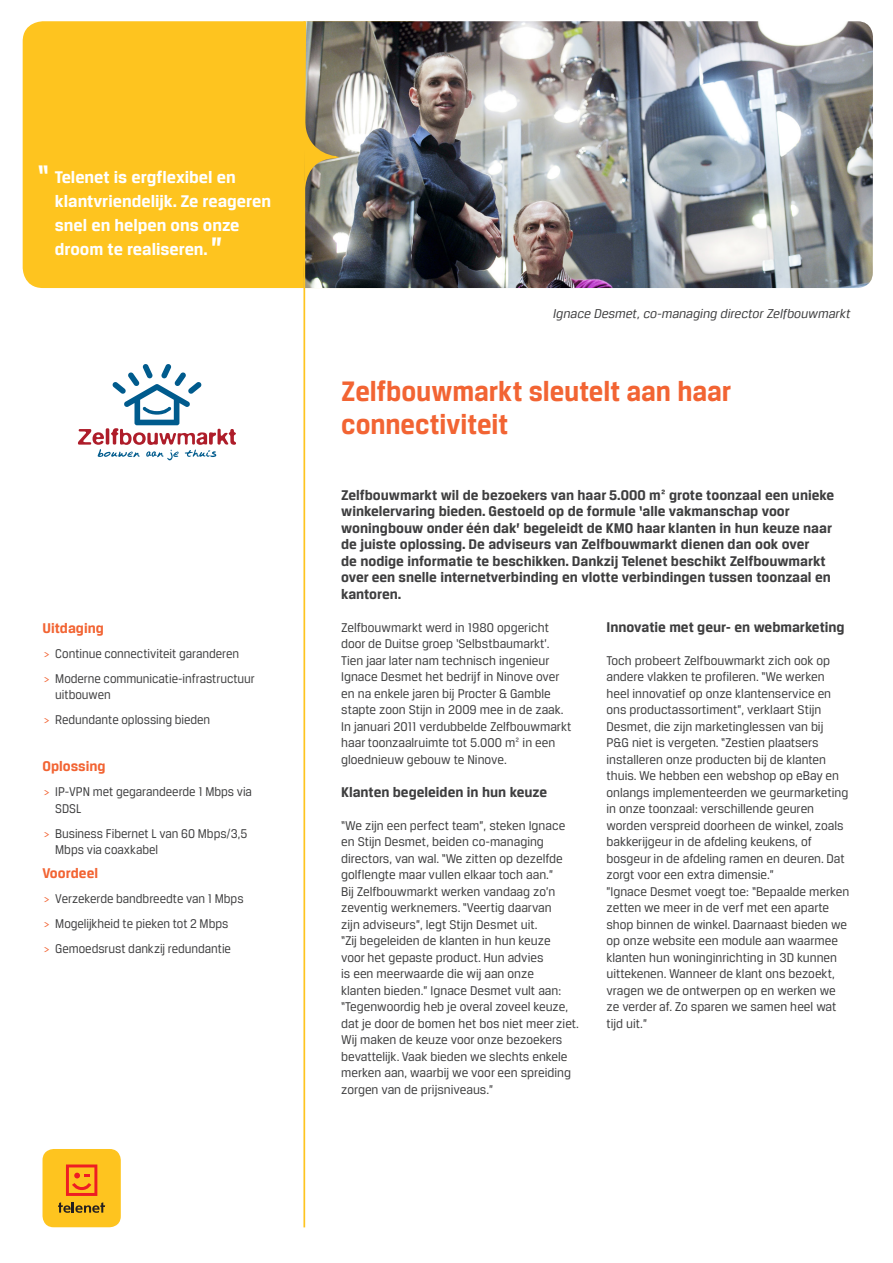
<style>
.page{position:relative;width:893px;height:1263px;background:#fff}
.page>*{position:absolute;margin:0;border:0;box-sizing:border-box;transform-origin:0 0}
.Titel_artikel{font:700 30px/33px "Breuer Text";color:#f26433;scale:.94 1}
.Quote_-_geelvlak{font:700 18px/24px "Breuer Text";color:#fff}
.Titel_Body_artikel{font:700 15px/16.5px "Breuer Text";color:#3e3e3f}
.Titel_lijst{font:700 15px "Breuer Text";color:#f26433}
.Body_artikel{font:13.5px/16.5px "Breuer Text";color:#3e3e3f}
.Body_artikel-2{font:13.5px/16.5px "Breuer Text";color:#3e3e3f;scale:.94 1}
.functie_quote{font:italic 13.5px "Breuer Text";color:#3e3e3f}
.s1{font-size:27px}
.s2{font-weight:300;color:#f26433}
</style>
<div class="page">
<svg style="left:78px;top:364px;width:158px;height:96px"></svg>
<div style="left:43px;top:1149px;width:78px;height:78px;background:#fec41f;border-radius:11px"></div>
<svg style="left:58px;top:1202px;width:47px;height:11px"></svg>
<svg style="left:66px;top:1164px;width:31px;height:32px"></svg>
<div style="left:23px;top:21px;width:406px;height:267px;background:#fec41f;border-radius:20px"></div>
<img style="left:339px;top:21px;width:534px;height:267px">
<svg style="left:303px;top:21px;width:36px;height:1207px"></svg>
<p class="Quote_-_geelvlak" style="left:55px;top:165px;width:218px;text-indent:-17px"><span class="s1">“</span> Telenet is ergflexibel en klantvriendelijk. Ze reageren snel en helpen ons onze droom te realiseren. <span class="s1">”</span></p>
<p class="Titel_lijst" style="left:43px;top:619px;width:63px">Uitdaging</p>
<p class="Body_artikel-2" style="left:43px;top:645px;width:211px"><span class="s2">›</span> Continue connectiviteit garanderen</p>
<p class="Body_artikel-2" style="left:55px;top:670px;width:214px;text-indent:-13px"><span class="s2">›</span> Moderne communicatie-infrastructuur uitbouwen</p>
<p class="Body_artikel-2" style="left:43px;top:711px;width:180px"><span class="s2">›</span> Redundante oplossing bieden</p>
<p class="Titel_lijst" style="left:43px;top:758px;width:65px">Oplossing</p>
<p class="Body_artikel-2" style="left:55px;top:783px;width:211px;text-indent:-13px"><span class="s2">›</span> IP-VPN met gegarandeerde 1 Mbps via<br>SDSL</p>
<p class="Body_artikel-2" style="left:55px;top:825px;width:206px;text-indent:-13px"><span class="s2">›</span> Business Fibernet L van 60 Mbps/3,5<br>Mbps via coaxkabel</p>
<p class="Titel_lijst" style="left:43px;top:864px;width:57px">Voordeel</p>
<p class="Body_artikel-2" style="left:43px;top:890px;width:215px"><span class="s2">›</span> Verzekerde bandbreedte van 1 Mbps</p>
<p class="Body_artikel-2" style="left:43px;top:915px;width:199px"><span class="s2">›</span> Mogelijkheid te pieken tot 2 Mbps</p>
<p class="Body_artikel-2" style="left:43px;top:940px;width:202px"><span class="s2">›</span> Gemoedsrust dankzij redundantie</p>
<p class="functie_quote" style="left:553px;top:306px;width:299px">Ignace Desmet, co-managing director Zelfbouwmarkt</p>
<p class="Titel_artikel" style="left:341px;top:374px;width:416px">Zelfbouwmarkt sleutelt aan haar connectiviteit</p>
<p class="Titel_Body_artikel" style="left:341px;top:486px;width:494px">Zelfbouwmarkt wil de bezoekers van haar 5.000 m² grote toonzaal een unieke winkelervaring bieden. Gestoeld op de formule ‘alle vakmanschap voor woningbouw onder één dak’ begeleidt de KMO haar klanten in hun keuze naar de juiste oplossing. De adviseurs van Zelfbouwmarkt dienen dan ook over<br>de nodige informatie te beschikken. Dankzij Telenet beschikt Zelfbouwmarkt over een snelle internetverbinding en vlotte verbindingen tussen toonzaal en kantoren.</p>
<p class="Body_artikel" style="left:341px;top:619px;width:232px">Zelfbouwmarkt werd in 1980 opgericht door de Duitse groep ‘Selbstbaumarkt’.<br>Tien jaar later nam technisch ingenieur Ignace Desmet het bedrijf in Ninove over en na enkele jaren bij Procter &amp; Gamble stapte zoon Stijn in 2009 mee in de zaak.<br>In januari 2011 verdubbelde Zelfbouwmarkt haar toonzaalruimte tot 5.000 m² in een gloednieuw gebouw te Ninove.</p>
<p class="Titel_Body_artikel" style="left:341px;top:783px;width:207px">Klanten begeleiden in hun keuze</p>
<p class="Body_artikel" style="left:341px;top:817px;width:239px">“We zijn een perfect team”, steken Ignace en Stijn Desmet, beiden co-managing directors, van wal. “We zitten op dezelfde golflengte maar vullen elkaar toch aan.”<br>Bij Zelfbouwmarkt werken vandaag zo’n zeventig werknemers. “Veertig daarvan<br>zijn adviseurs”, legt Stijn Desmet uit.<br>“Zij begeleiden de klanten in hun keuze<br>voor het gepaste product. Hun advies<br>is een meerwaarde die wij aan onze<br>klanten bieden.” Ignace Desmet vult aan: “Tegenwoordig heb je overal zoveel keuze, dat je door de bomen het bos niet meer ziet.<br>Wij maken de keuze voor onze bezoekers bevattelijk. Vaak bieden we slechts enkele merken aan, waarbij we voor een spreiding zorgen van de prijsniveaus.”</p>
<p class="Titel_Body_artikel" style="left:606px;top:618px;width:240px">Innovatie met geur- en webmarketing</p>
<p class="Body_artikel" style="left:606px;top:652px;width:243px">Toch probeert Zelfbouwmarkt zich ook op andere vlakken te profileren. “We werken heel innovatief op onze klantenservice en ons productassortiment”, verklaart Stijn Desmet, die zijn marketinglessen van bij P&amp;G niet is vergeten. “Zestien plaatsers installeren onze producten bij de klanten thuis. We hebben een webshop op eBay en onlangs implementeerden we geurmarketing in onze toonzaal: verschillende geuren worden verspreid doorheen de winkel, zoals bakkerijgeur in de afdeling keukens, of bosgeur in de afdeling ramen en deuren. Dat zorgt voor een extra dimensie.”</p>
<p class="Body_artikel" style="left:606px;top:883px;width:245px">”Ignace Desmet voegt toe: “Bepaalde merken zetten we meer in de verf met een aparte shop binnen de winkel. Daarnaast bieden we op onze website een module aan waarmee klanten hun woninginrichting in 3D kunnen uittekenen. Wanneer de klant ons bezoekt, vragen we de ontwerpen op en werken we ze verder af. Zo sparen we samen heel wat tijd uit.”</p>
</div>
